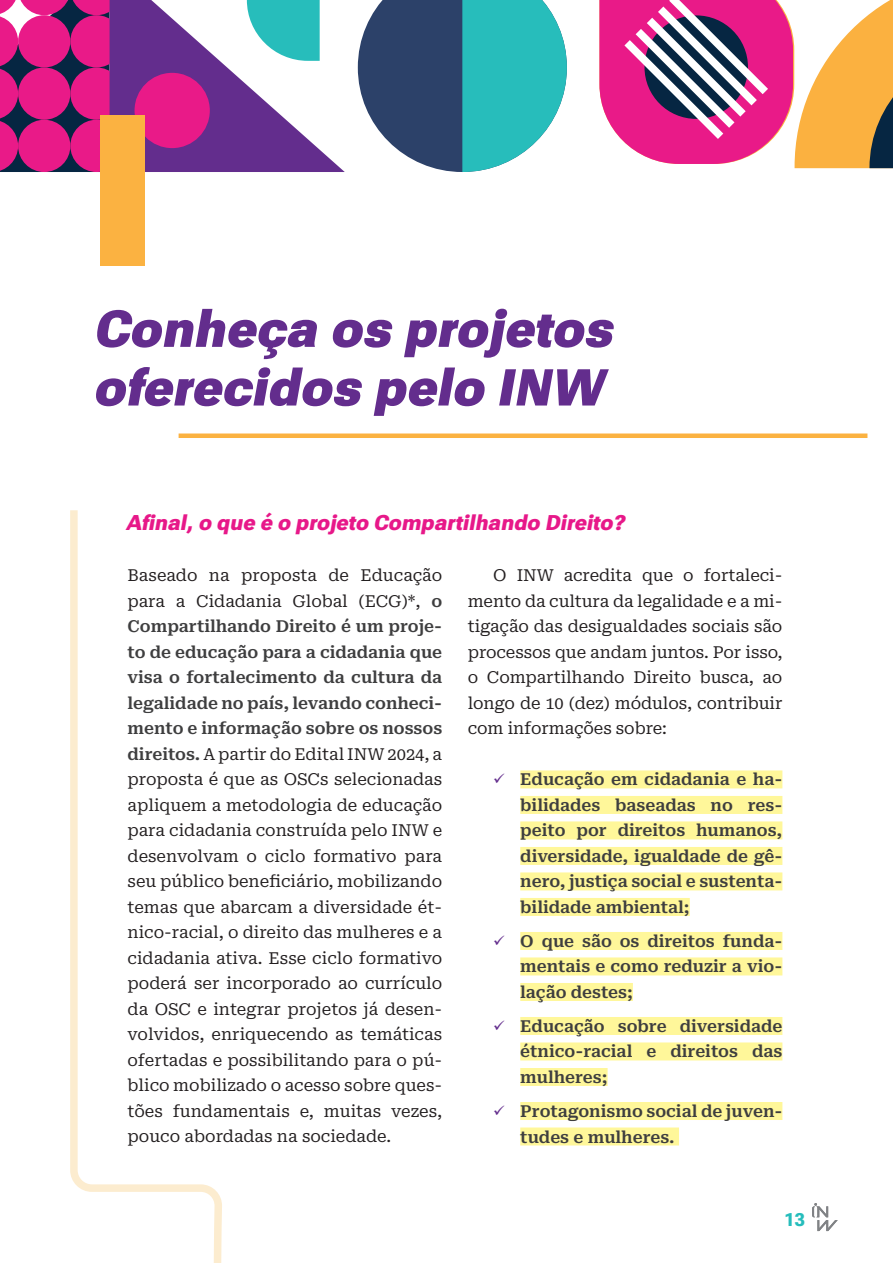
<style>
.page{position:relative;width:893px;height:1263px;background:#fff}
.page>*{position:absolute;margin:0;border:0;box-sizing:border-box;transform-origin:0 0}
.t1{font:51px/58.7px "Roboto Flex";color:#632d8d}
.t2{font:21px "Roboto Flex";color:#e71889}
.t3{font:18px "Roboto Flex";color:#26bdbc}
.t4{font:16.5px/25.5px "Roboto Serif";letter-spacing:-.005em;color:#231f20;text-align:justify}
.t5{font:600 16.5px/25.5px "Roboto Serif";color:#3e3e3f;text-align:justify}
.s1{font-weight:600;color:#3e3e3f}
</style>
<div class="page">
<svg style="left:0;top:0;width:345px;height:172px"></svg>
<div style="left:135px;top:73px;width:75px;height:75px;background:#e91a88;border-radius:50%"></div>
<svg style="left:358px;top:0;width:209px;height:172px"></svg>
<div style="left:520px;top:770px;width:262px;height:18px;background:#fff79a"></div>
<div style="left:520px;top:796px;width:262px;height:18px;background:#fff79a"></div>
<div style="left:520px;top:821px;width:262px;height:18px;background:#fff79a"></div>
<div style="left:520px;top:847px;width:262px;height:18px;background:#fff79a"></div>
<div style="left:520px;top:872px;width:262px;height:18px;background:#fff79a"></div>
<div style="left:520px;top:898px;width:170px;height:18px;background:#fff79a"></div>
<div style="left:520px;top:932px;width:262px;height:18px;background:#fff79a"></div>
<div style="left:520px;top:957px;width:262px;height:18px;background:#fff79a"></div>
<div style="left:520px;top:983px;width:113px;height:18px;background:#fff79a"></div>
<div style="left:520px;top:1017px;width:262px;height:18px;background:#fff79a"></div>
<div style="left:520px;top:1042px;width:262px;height:18px;background:#fff79a"></div>
<div style="left:520px;top:1068px;width:88px;height:18px;background:#fff79a"></div>
<div style="left:520px;top:1102px;width:262px;height:18px;background:#fff79a"></div>
<div style="left:520px;top:1127px;width:159px;height:18px;background:#fff79a"></div>
<div style="left:100px;top:115px;width:45px;height:151px;background:#fbb241"></div>
<div style="left:179px;top:433px;width:688px;height:5px;background:#fbb241"></div>
<svg style="left:599px;top:0;width:294px;height:168px"></svg>
<svg style="left:70px;top:510px;width:152px;height:753px"></svg>
<svg style="left:812px;top:1203px;width:26px;height:28px"></svg>
<h1 class="t1" style="left:96px;top:294px;width:521px">Conheça os projetos oferecidos pelo INW</h1>
<p class="t2" style="left:128px;top:505px;width:500px">Afinal, o que é o projeto Compartilhando Direito?</p>
<p class="t4" style="left:128px;top:562px;width:316px">Baseado na proposta de Educação para a Cidadania Global (ECG)*, <span class="s1">o Compartilhando Direito é um proje&shy;to de educação para a cidadania que visa o fortalecimento da cultura da legalidade no país, levando conheci&shy;mento e informação sobre os nossos direitos.</span> A partir do Edital INW 2024, a proposta é que as OSCs selecionadas apliquem a metodologia de educação para cidadania construída pelo INW e desenvolvam o ciclo formativo para seu público beneficiário, mobilizando temas que abarcam a diversidade ét&shy;nico-racial, o direito das mulheres e a cidadania ativa. Esse ciclo formativo poderá ser incorporado ao currículo da OSC e integrar projetos já desen&shy;volvidos, enriquecendo as temáticas ofertadas e possibilitando para o pú&shy;blico mobilizado o acesso sobre ques&shy;tões fundamentais e, muitas vezes, pouco abordadas na sociedade.</p>
<p class="t4" style="left:468px;top:562px;width:316px;text-indent:26px">O INW acredita que o fortaleci&shy;mento da cultura da legalidade e a mi&shy;tigação das desigualdades sociais são processos que andam juntos. Por isso, o Compartilhando Direito busca, ao longo de 10 (dez) módulos, contribuir com informações sobre:</p>
<p class="t5" style="left:520px;top:766px;width:264px">Educação em cidadania e ha&shy;bilidades baseadas no res&shy;peito por direitos humanos, diversidade, igualdade de gê&shy;nero, justiça social e sustenta&shy;bilidade ambiental;</p>
<p class="t5" style="left:520px;top:927px;width:264px">O que são os direitos funda&shy;mentais e como reduzir a vio&shy;lação destes;</p>
<p class="t5" style="left:520px;top:1012px;width:264px">Educação sobre diversidade étnico-racial e direitos das mulheres;</p>
<p class="t5" style="left:520px;top:1097px;width:264px">Protagonismo social de juven&shy;tudes e mulheres.</p>
<p class="t3" style="left:785px;top:1205px;width:22px">13</p>
</div>
